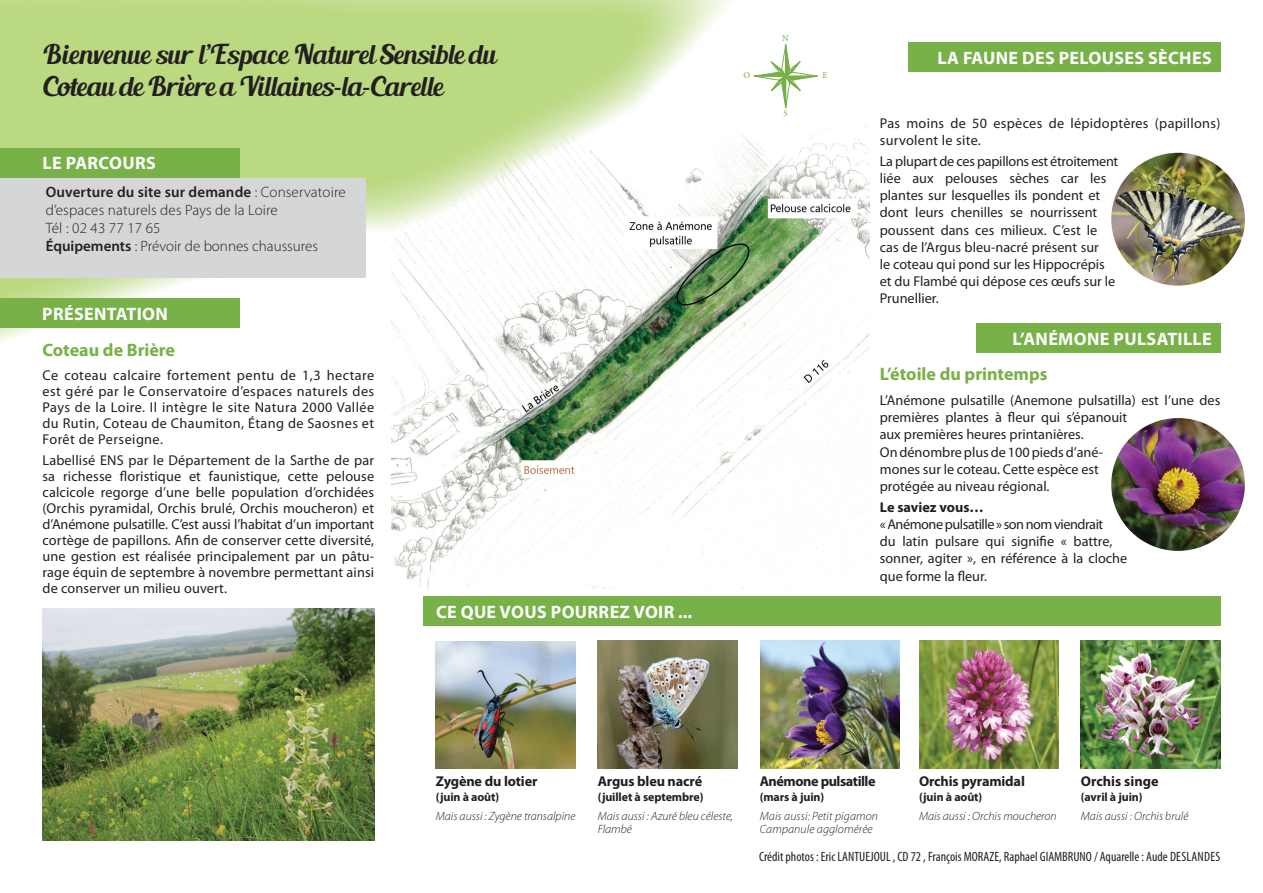
<style>
.page{position:relative;width:1263px;height:893px;background:#fff}
.page>*{position:absolute;margin:0;border:0;box-sizing:border-box;transform-origin:0 0}
.t1{font:27px/32.4px "Blenda Script";letter-spacing:-.02em;color:#231f20}
.t2{font:700 18px "Myriad Pro";letter-spacing:.02em;color:#fff}
.t3{font:700 18px "Myriad Pro";color:#77b148}
.t4{font:300 15px/18px "Myriad Pro";letter-spacing:.005em;color:#231f20}
.t5{font:14.25px/17.1px "Myriad Pro";color:#231f20}
.t6{font:700 14.25px "Myriad Pro";letter-spacing:-.01em;color:#231f20}
.t7{font:14.25px/17.1px "Myriad Pro";letter-spacing:.02em;color:#231f20}
.t8{font:700 14.25px "Myriad Pro";letter-spacing:-.03em;color:#231f20}
.t9{font:condensed 13.5px "Myriad Pro";color:#231f20}
.t10{font:italic 300 12px "Myriad Pro";color:#231f20}
.t11{font:700 12px "Myriad Pro";letter-spacing:-.01em;color:#231f20}
.t12{font:9px "Minion Pro";color:#77b148}
.s1{font-weight:600}
</style>
<div class="page">
<img style="left:391px;top:126px;width:479px;height:463px">
<svg style="left:0;top:0;width:765px;height:376px"></svg>
<div style="left:0;top:298px;width:239px;height:30px;background:#77b148"></div>
<div style="left:0;top:148px;width:239px;height:30px;background:#77b148"></div>
<div style="left:423px;top:596px;width:797px;height:30px;background:#77b148"></div>
<div style="left:0;top:178px;width:366px;height:99px;background:#d5d6d8"></div>
<img style="left:436px;top:641px;width:139px;height:128px">
<img style="left:919px;top:641px;width:139px;height:128px">
<img style="left:760px;top:641px;width:139px;height:128px">
<img style="left:598px;top:641px;width:139px;height:128px">
<img style="left:1081px;top:641px;width:139px;height:128px">
<svg style="left:754px;top:44px;width:63px;height:64px"></svg>
<div style="left:908px;top:43px;width:312px;height:29px;background:#77b148"></div>
<div style="left:976px;top:323px;width:244px;height:30px;background:#77b148"></div>
<img style="left:1111px;top:153px;width:134px;height:133px;border-radius:67px">
<img style="left:1111px;top:418px;width:134px;height:133px;border-radius:67px">
<img style="left:43px;top:608px;width:331px;height:232px">
<svg style="left:188px;top:74px;width:4px;height:6px"></svg>
<h1 class="t1" style="left:43px;top:40px;width:455px">Bienvenue sur l’Espace Naturel Sensible du<br>Coteau de Briere a Villaines-la-Carelle</h1>
<p class="t2" style="left:43px;top:152px;width:115px">LE PARCOURS</p>
<p class="t4" style="left:46px;top:183px;width:302px"><span class="s1">Ouverture du site sur demande</span> : Conservatoire d’espaces naturels des Pays de la Loire<br>Tél : 02 43 77 17 65<br><span class="s1">Équipements</span> : Prévoir de bonnes chaussures</p>
<p class="t2" style="left:42px;top:302px;width:127px">PRÉSENTATION</p>
<p class="t3" style="left:43px;top:338px;width:134px">Coteau de Brière</p>
<p class="t5" style="left:43px;top:367px;width:333px;line-height:16px;text-align:justify">Ce coteau calcaire fortement pentu de 1,3 hectare est géré par le Conservatoire d’espaces naturels des Pays de la Loire. Il intègre le site Natura 2000 Vallée du Rutin, Coteau de Chaumiton, Étang de Saosnes et Forêt de Perseigne.</p>
<p class="t5" style="left:43px;top:452px;width:333px;line-height:16px;text-align:justify">Labellisé ENS par le Département de la Sarthe de par sa richesse floristique et faunistique, cette pelouse calcicole regorge d’une belle population d’orchidées (Orchis pyramidal, Orchis brulé, Orchis moucheron) et d’Anémone pulsatille. C’est aussi l’habitat d’un important cortège de papillons. Afin de conserver cette diversité, une gestion est réalisée principalement par un pâtu&shy;rage équin de septembre à novembre permettant ainsi de conserver un milieu ouvert.</p>
<p class="t2" style="left:436px;top:600px;width:258px">CE QUE VOUS POURREZ VOIR ...</p>
<p class="t12" style="left:743px;top:69px;width:8px">O</p>
<p class="t12" style="left:782px;top:32px;width:8px">N</p>
<p class="t12" style="left:783px;top:107px;width:6px">S</p>
<p class="t12" style="left:822px;top:69px;width:7px">E</p>
<p class="t2" style="left:937px;top:46px;width:276px">LA FAUNE DES PELOUSES SÈCHES</p>
<p class="t7" style="left:880px;top:114px;width:342px">Pas moins de 50 espèces de lépidoptères (papillons) survolent le site.</p>
<p class="t5" style="left:880px;top:153px;width:240px">La plupart de ces papillons est étroitement liée aux pelouses sèches car les plantes sur lesquelles ils pondent et dont leurs chenilles se nourrissent poussent dans ces milieux. C’est le cas de l’Argus bleu-nacré présent sur<br>le coteau qui pond sur les Hippocrépis et du Flambé qui dépose ces œufs sur le Prunellier.</p>
<p class="t2" style="left:1012px;top:327px;width:201px">L’ANÉMONE PULSATILLE</p>
<p class="t3" style="left:880px;top:362px;width:169px">L’étoile du printemps</p>
<p class="t5" style="left:880px;top:392px;width:342px">L’Anémone pulsatille (Anemone pulsatilla) est l’une des premières plantes à fleur qui s’épanouit<br>aux premières heures printanières.<br>On dénombre plus de 100 pieds d’ané-<br>mones sur le coteau. Cette espèce est<br>protégée au niveau régional.</p>
<p class="t6" style="left:880px;top:498px;width:105px">Le saviez vous…</p>
<p class="t5" style="left:880px;top:516px;width:249px">« Anémone pulsatille » son nom viendrait<br>du latin pulsare qui signifie « battre, sonner, agiter », en référence à la cloche que forme la fleur.</p>
<p class="t6" style="left:436px;top:772px;width:103px">Zygène du lotier</p>
<p class="t6" style="left:598px;top:772px;width:106px">Argus bleu nacré</p>
<p class="t8" style="left:760px;top:772px;width:117px">Anémone pulsatille</p>
<p class="t6" style="left:919px;top:772px;width:107px">Orchis pyramidal</p>
<p class="t6" style="left:1081px;top:772px;width:79px">Orchis singe</p>
<p class="t11" style="left:436px;top:789px;width:65px">(juin à août)</p>
<p class="t11" style="left:598px;top:789px;width:107px">(juillet à septembre)</p>
<p class="t11" style="left:760px;top:789px;width:66px">(mars à juin)</p>
<p class="t11" style="left:919px;top:789px;width:65px">(juin à août)</p>
<p class="t11" style="left:1081px;top:789px;width:63px">(avril à juin)</p>
<p class="t10" style="left:436px;top:809px;width:141px">Mais aussi : Zygène transalpine</p>
<p class="t10" style="left:760px;top:809px;width:120px">Mais aussi: Petit pigamon</p>
<p class="t10" style="left:919px;top:809px;width:139px">Mais aussi : Orchis moucheron</p>
<p class="t10" style="left:760px;top:822px;width:114px">Campanule agglomérée</p>
<p class="t10" style="left:598px;top:809px;width:137px">Mais aussi : Azuré bleu céleste,</p>
<p class="t10" style="left:1081px;top:809px;width:109px">Mais aussi : Orchis brulé</p>
<p class="t10" style="left:598px;top:822px;width:36px">Flambé</p>
<p class="t9" style="left:759px;top:848px;width:463px">Crédit photos : Eric LANTUEJOUL , CD 72 , François MORAZE, Raphael GIAMBRUNO / Aquarelle : Aude DESLANDES</p>
</div>
